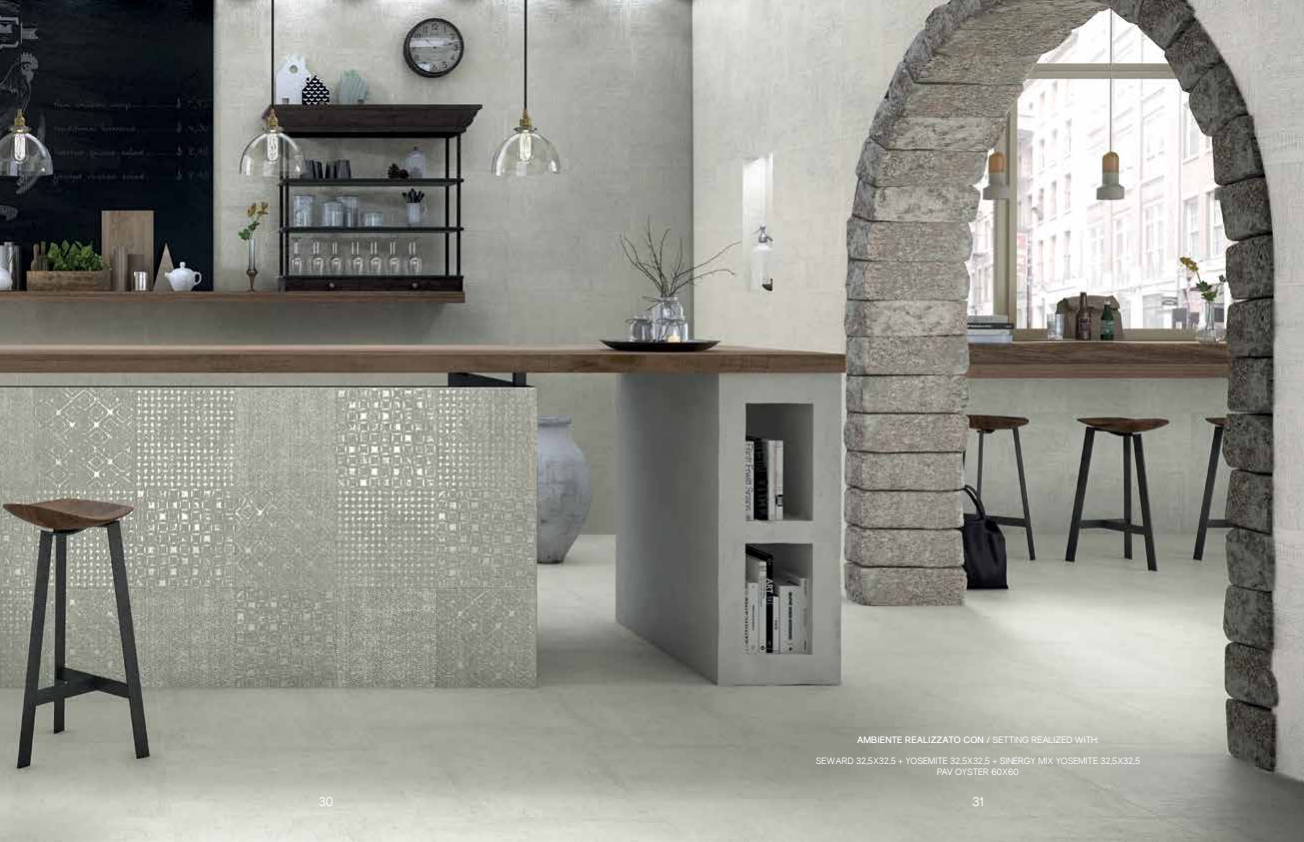
<style>
.page{position:relative;width:1304px;height:842px;background:#fff}
.page>*{position:absolute;margin:0;border:0;box-sizing:border-box;transform-origin:0 0}
.t1{font:12.5px "Gravity";color:#fff}
.t2{font:9px/10.8px "Gravity";color:#fff;text-align:center}
.t3{font:700 9px "Gravity";color:#fff}
.s1{font-weight:400}
</style>
<div class="page">
<img style="left:0;top:0;width:1304px;height:842px">
<p class="t3" style="left:857px;top:734px;width:243px">AMBIENTE REALIZZATO CON <span class="s1">/ SETTING REALIZED WITH:</span></p>
<p class="t2" style="left:816px;top:756px;width:326px">SEWARD 32,5X32,5 + YOSEMITE 32,5X32,5 + SINERGY MIX YOSEMITE 32,5X32,5<br>PAV OYSTER 60X60</p>
<h1 class="t1" style="left:319px;top:794px;width:16px">30</h1>
<h1 class="t1" style="left:972px;top:794px;width:12px">31</h1>
</div>
